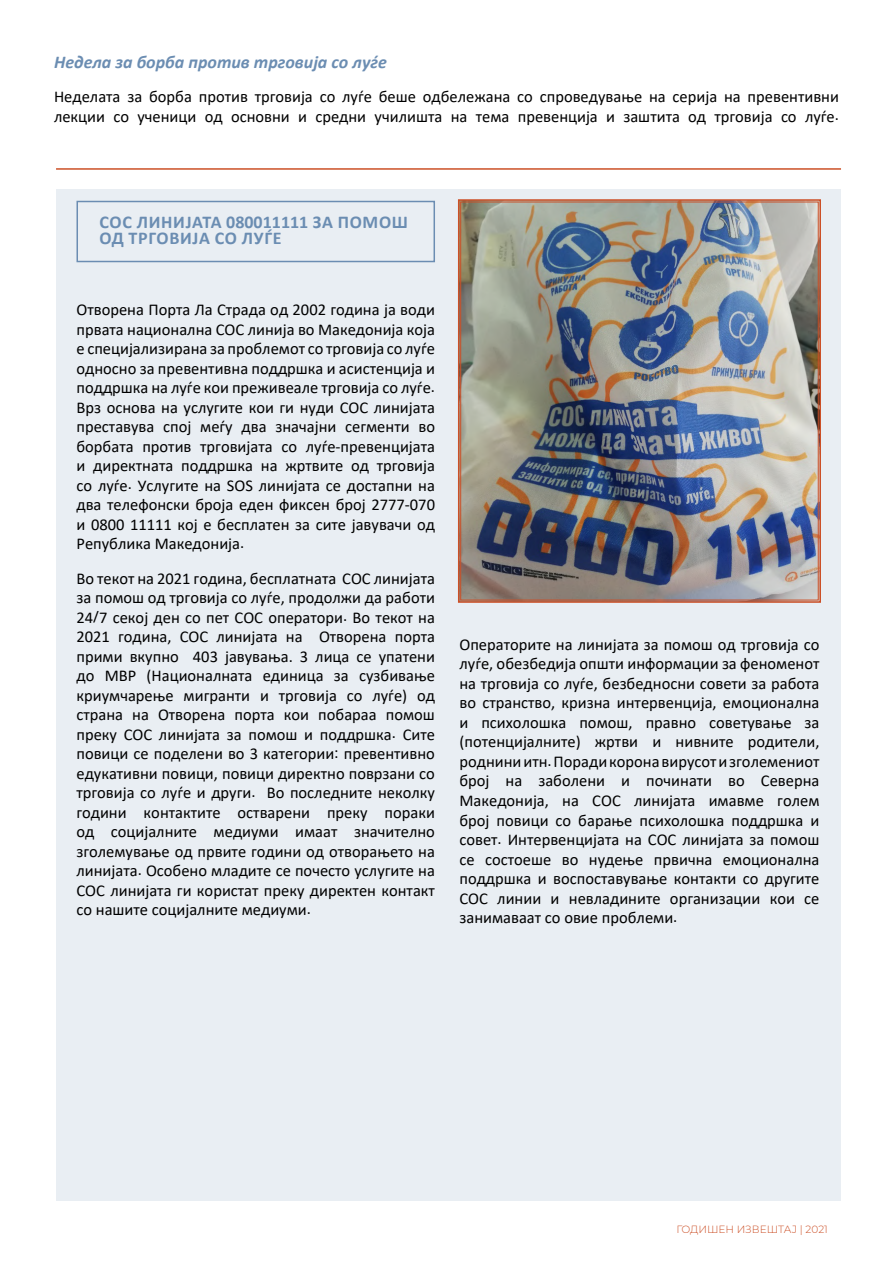
<style>
.page{position:relative;width:893px;height:1263px;background:#fff}
.page>*{position:absolute;margin:0;border:0;box-sizing:border-box;transform-origin:0 0}
.t1{font:700 18px/16.5px "Calibri";letter-spacing:.04em;color:#6b8db2}
.t2{font:italic 700 18px "Calibri";color:#6b8db2}
.t3{font:16.5px/19.5px "Calibri";color:#000;text-align:justify}
.t4{font:300 10.5px "Montserrat";color:#cc5027}
</style>
<div class="page">
<div style="left:56px;top:189px;width:785px;height:1012px;background:#e9eef3"></div>
<div style="left:76px;top:201px;width:359px;height:61px;border:2px solid #6b8db2"></div>
<img style="left:458px;top:199px;width:363px;height:404px">
<div style="left:460px;top:202px;width:358px;height:398px;border:1px solid #cc5027"></div>
<hr style="left:56px;top:168px;width:785px;height:2px;background:#cc5027">
<p class="t2" style="left:54px;top:49px;width:334px">Недела за борба против трговија со луѓе</p>
<p class="t3" style="left:54px;top:86px;width:786px">Неделата за борба против трговија со луѓе беше одбележана со спроведување на серија на превентивни лекции со ученици од основни и средни училишта на тема превенција и заштита од трговија со луѓе.</p>
<p class="t1" style="left:99px;top:213px;width:310px">СОС ЛИНИЈАТА 080011111 ЗА ПОМОШ<br>ОД ТРГОВИЈА СО ЛУЃЕ</p>
<p class="t3" style="left:76px;top:299px;width:360px">Отворена Порта Ла Страда од 2002 година ја води првата национална СОС линија во Македонија која е специјализирана за проблемот со трговија со луѓе односно за превентивна поддршка и асистенција и поддршка на луѓе кои преживеале трговија со луѓе.<br>Врз основа на услугите кои ги нуди СОС линијата преставува спој меѓу два значајни сегменти во борбата против трговијата со луѓе-превенцијата и директната поддршка на жртвите од трговија со луѓе. Услугите на SOS линијата се достапни на два телефонски броја еден фиксен број 2777-070 и 0800 11111 кој е бесплатен за сите јавувачи од Република Македонија.</p>
<p class="t3" style="left:76px;top:568px;width:360px">Во текот на 2021 година, бесплатната СОС линијата за помош од трговија со луѓе, продолжи да работи 24/7 секој ден со пет СОС оператори. Во текот на 2021 година, СОС линијата на Отворена порта прими вкупно 403 јавувања. 3 лица се упатени до МВР (Националната единица за сузбивање криумчарење мигранти и трговија со луѓе) од страна на Отворена порта кои побараа помош преку СОС линијата за помош и поддршка. Сите повици се поделени во 3 категории: превентивно едукативни повици, повици директно поврзани со трговија со луѓе и други. Во последните неколку години контактите остварени преку пораки од социјалните медиуми имаат значително зголемување од првите години од отворањето на линијата. Особено младите се почесто услугите на СОС линијата ги користат преку директен контакт со нашите социјалните медиуми.</p>
<p class="t3" style="left:459px;top:634px;width:362px">Операторите на линијата за помош од трговија со луѓе, обезбедија општи информации за феноменот на трговија со луѓе, безбедносни совети за работа во странство, кризна интервенција, емоционална и психолошка помош, правно советување за (потенцијалните) жртви и нивните родители, роднини итн. Поради корона вирусот и зголемениот број на заболени и починати во Северна Македонија, на СОС линијата имавме голем број повици со барање психолошка поддршка и совет. Интервенцијата на СОС линијата за помош се состоеше во нудење првична емоционална поддршка и воспоставување контакти со другите СОС линии и невладините организации кои се занимаваат со овие проблеми.</p>
<p class="t4" style="left:676px;top:1222px;width:153px">ГОДИШЕН ИЗВЕШТАЈ | 2021</p>
</div>
